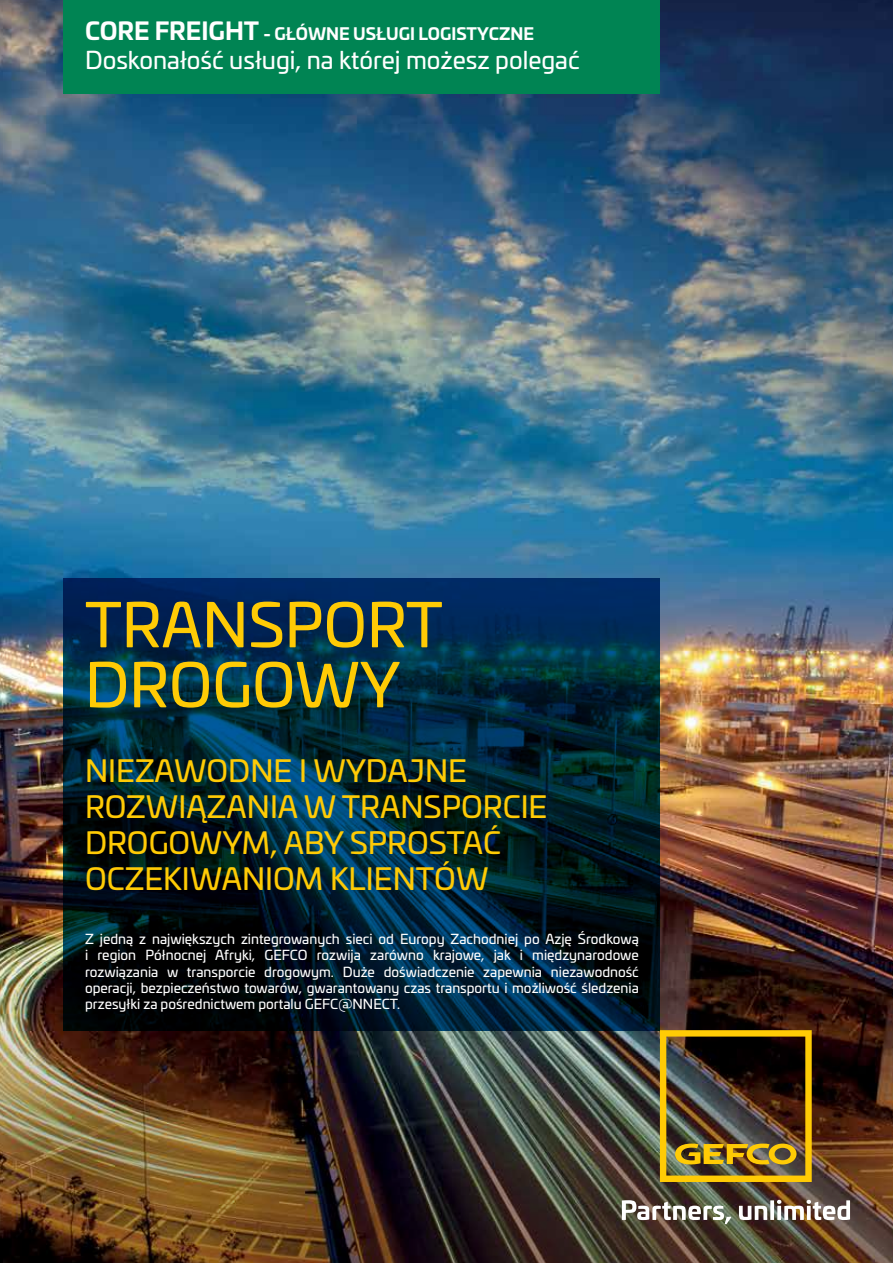
<style>
.page{position:relative;width:893px;height:1263px;background:#fff}
.page>*{position:absolute;margin:0;border:0;box-sizing:border-box;transform-origin:0 0}
.t1{font:60px/60px "Univia Pro";color:#ffcb05}
.t2{font:30px/36px "Univia Pro";color:#ffcb05}
.t3{font:24px "Univia Pro";color:#fff}
.t4{font:700 16.5px "Univia Pro";color:#fff}
.t5{font:13.5px/16.2px "Univia Pro";color:#fff;text-align:justify}
.s1{font-size:24px}
</style>
<div class="page">
<img style="left:0;top:0;width:893px;height:944px">
<img style="left:0;top:944px;width:893px;height:319px">
<img style="left:660px;top:1030px;width:152px;height:152px">
<svg style="left:622px;top:1200px;width:109px;height:24px"></svg>
<svg style="left:739px;top:1206px;width:28px;height:14px"></svg>
<svg style="left:770px;top:1200px;width:4px;height:20px"></svg>
<svg style="left:777px;top:1200px;width:73px;height:20px"></svg>
<svg style="left:64px;top:578px;width:596px;height:452px;background:#002236"></svg>
<div style="left:64px;top:0;width:596px;height:94px;background:#008453"></div>
<p class="t4" style="left:85px;top:21px;width:450px"><span class="s1">CORE FREIGHT</span> - GŁÓWNE USŁUGI LOGISTYCZNE</p>
<h3 class="t3" style="left:85px;top:42px;width:496px">Doskonałość usługi, na której możesz polegać</h3>
<h1 class="t1" style="left:85px;top:592px;width:359px">TRANSPORT<br>DROGOWY</h1>
<h2 class="t2" style="left:85px;top:751px;width:464px">NIEZAWODNE I WYDAJNE<br>ROZWIĄZANIA W TRANSPORCIE<br>DROGOWYM, ABY SPROSTAĆ<br>OCZEKIWANIOM KLIENTÓW</h2>
<p class="t5" style="left:85px;top:930px;width:555px">Z jedną z największych zintegrowanych sieci od Europy Zachodniej po Azję Środkową i region Północnej Afryki, GEFCO rozwija zarówno krajowe, jak i międzynarodowe rozwiązania w transporcie drogowym. Duże doświadczenie zapewnia niezawodność operacji, bezpieczeństwo towarów, gwarantowany czas transportu i możliwość śledzenia przesyłki za pośrednictwem portalu GEFC@NNECT.</p>
</div>
